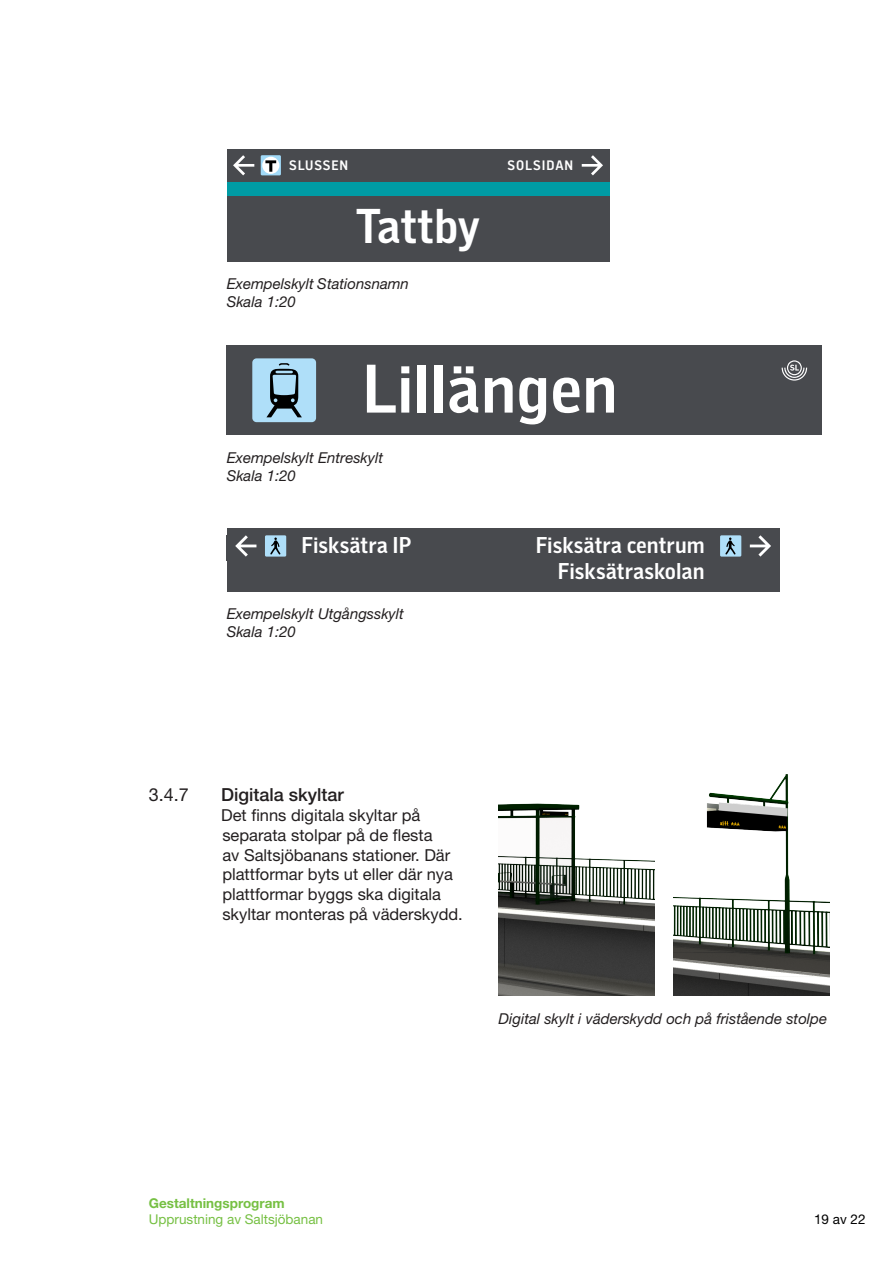
<style>
.page{position:relative;width:893px;height:1263px;background:#fff}
.page>*{position:absolute;margin:0;border:0;box-sizing:border-box;transform-origin:0 0}
.t1{font:700 65.25px "SL Gothic Signage NEG";color:#fff}
.t2{font:700 46.5px "SL Gothic Signage NEG";letter-spacing:-.01em;color:#fff}
.t3{font:700 21.75px/25.5px "SL Gothic Signage NEG";color:#fff;text-align:right}
.t4{font:500 18px "Helvetica Neue";color:#231f20}
.t5{font:18px "Helvetica Neue";color:#231f20}
.Brödtext_Namngiven{font:16.5px/19.8px "Helvetica Neue";color:#231f20}
.Brödtext_Namngiven-2{font:italic 15px/18px "Helvetica Neue";color:#231f20}
.t6{font:13.5px "Helvetica Neue";color:#76c043}
.t7{font:700 13.5px "Helvetica Neue";color:#76c043}
.t8{font:13.5px "Helvetica Neue";color:#000001}
.t9{font:700 13.05px "SL Gothic Signage NEG";letter-spacing:.07em;color:#fff}
</style>
<div class="page">
<img style="left:499px;top:803px;width:155px;height:193px">
<img style="left:673px;top:774px;width:156px;height:222px">
<div style="left:227px;top:149px;width:382px;height:112px;background:#484a4e"></div>
<svg style="left:233px;top:155px;width:21px;height:20px"></svg>
<svg style="left:261px;top:155px;width:20px;height:20px"></svg>
<div style="left:227px;top:182px;width:382px;height:14px;background:#009ba4"></div>
<svg style="left:582px;top:155px;width:21px;height:20px"></svg>
<div style="left:227px;top:345px;width:595px;height:90px;background:#484a4e"></div>
<svg style="left:252px;top:358px;width:64px;height:64px;background:#91b9cf"></svg>
<svg style="left:782px;top:360px;width:25px;height:21px"></svg>
<div style="left:227px;top:528px;width:552px;height:63px;background:#484a4e"></div>
<svg style="left:235px;top:535px;width:21px;height:22px"></svg>
<svg style="left:265px;top:535px;width:21px;height:22px"></svg>
<svg style="left:750px;top:535px;width:21px;height:22px"></svg>
<svg style="left:720px;top:535px;width:21px;height:22px"></svg>
<p class="t9" style="left:289px;top:156px;width:61px">SLUSSEN</p>
<p class="t2" style="left:356px;top:195px;width:126px">Tattby</p>
<p class="Brödtext_Namngiven-2" style="left:227px;top:274px;width:184px">Exempelskylt Stationsnamn</p>
<p class="Brödtext_Namngiven-2" style="left:227px;top:292px;width:71px">Skala 1:20</p>
<p class="t9" style="left:508px;top:156px;width:67px">SOLSIDAN</p>
<p class="t1" style="left:362px;top:345px;width:257px">Lillängen</p>
<p class="Brödtext_Namngiven-2" style="left:227px;top:448px;width:158px">Exempelskylt Entreskylt<br>Skala 1:20</p>
<p class="t3" style="left:302px;top:532px;width:112px">Fisksätra IP</p>
<p class="t3" style="left:536px;top:532px;width:171px">Fisksätra centrum<br>Fisksätraskolan</p>
<p class="Brödtext_Namngiven-2" style="left:227px;top:604px;width:179px">Exempelskylt Utgångsskylt</p>
<p class="Brödtext_Namngiven-2" style="left:227px;top:622px;width:71px">Skala 1:20</p>
<p class="t5" style="left:149px;top:784px;width:42px">3.4.7</p>
<p class="t4" style="left:221px;top:784px;width:124px">Digitala skyltar</p>
<p class="Brödtext_Namngiven" style="left:221px;top:805px;width:243px">Det finns digitala skyltar på separata stolpar på de flesta<br>av Saltsjöbanans stationer. Där plattformar byts ut eller där nya plattformar byggs ska digitala skyltar monteras på väderskydd.</p>
<p class="Brödtext_Namngiven-2" style="left:499px;top:1009px;width:330px">Digital skylt i väderskydd och på fristående stolpe</p>
<p class="t7" style="left:149px;top:1194px;width:137px">Gestaltningsprogram</p>
<p class="t6" style="left:149px;top:1211px;width:176px">Upprustning av Saltsjöbanan</p>
<p class="t8" style="left:814px;top:1211px;width:53px">19 av 22</p>
</div>
